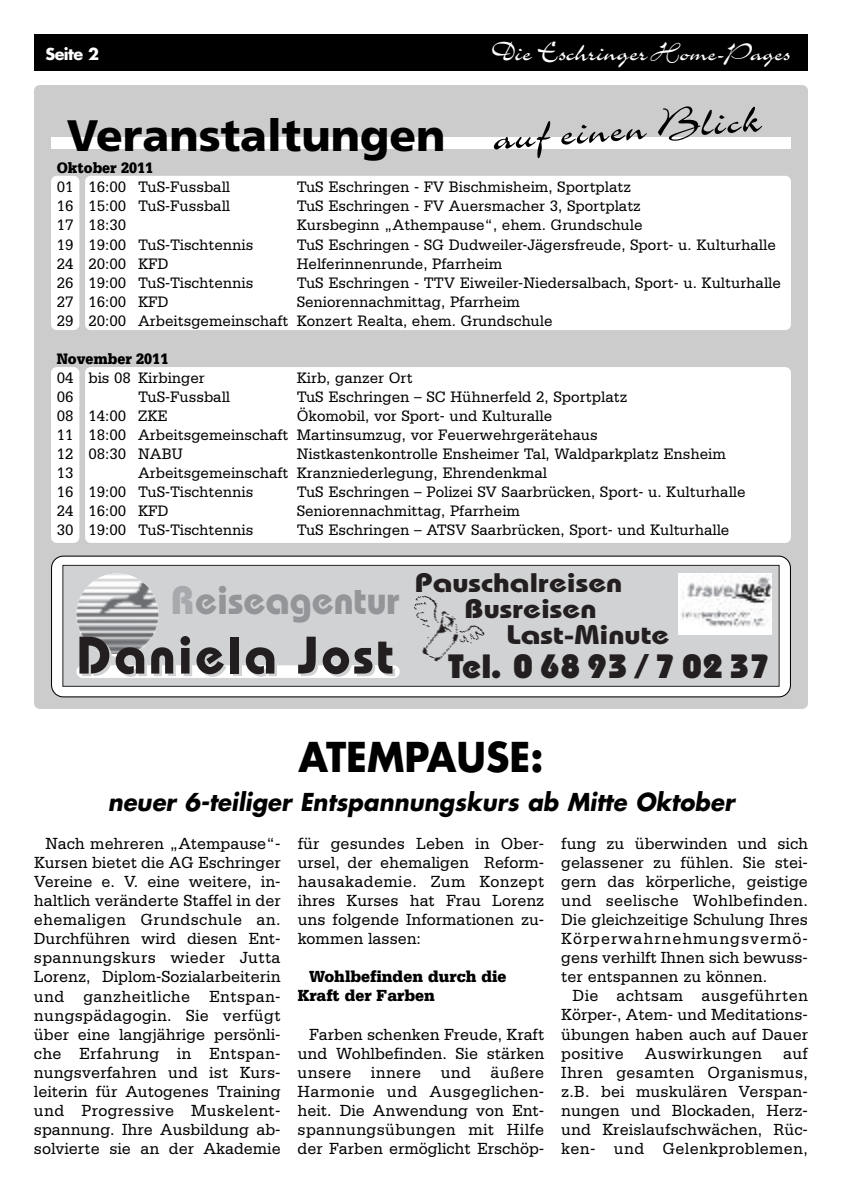
<style>
.page{position:relative;width:842px;height:1191px;background:#fff}
.page>*{position:absolute;margin:0;border:0;box-sizing:border-box;transform-origin:0 0}
.t1{font:48px "Charme LT";color:#000}
.t2{font:900 44px "Frutiger LT";color:#000}
.t3{font:700 40px "Futura LT";color:#000;scale:.95 1}
.t4{font:700 39.6px "Bauhaus LT";color:#939598}
.t5{font:800 33.6px "Bauhaus LT";color:#231f20}
.t6{font:30px "Charme LT";letter-spacing:-.02em;color:#fff}
.t7{font:700 26.8px "Bauhaus LT";color:#231f20;scale:1.2 1}
.t8{font:italic 700 24px "Futura LT";color:#000;scale:.95 1}
.t9{font:17px/19px "Serifa LT";color:#000;text-align:justify;scale:.95 1}
.t10{font:900 17px/19px "Serifa LT";color:#000;scale:.95 1}
.t11{font:16px/19px "Serifa LT";color:#000;scale:.95 1}
.t12{font:900 16px "Serifa LT";color:#000;scale:.9 1}
.t13{font:700 16px "Futura LT";letter-spacing:-.035em;color:#fff}
.s1{font-size:28px}
.s2{color:#a8a9ad}
.s3{font-weight:700;font-size:52.8px}
</style>
<div class="page">
<div style="left:34px;top:85px;width:774px;height:624px;background:#ccc;border-radius:6px"></div>
<div style="left:51px;top:137px;width:740px;height:12px;background:#fff"></div>
<div style="left:85px;top:176px;width:706px;height:154px;background:#fff;border-radius:6px"></div>
<div style="left:85px;top:367px;width:706px;height:176px;background:#fff;border-radius:6px"></div>
<div style="left:51px;top:367px;width:28px;height:176px;background:#fff;border-radius:6px"></div>
<div style="left:34px;top:34px;width:774px;height:37px;background:#000"></div>
<div style="left:51px;top:176px;width:28px;height:154px;background:#fff;border-radius:6px"></div>
<div style="left:52px;top:556px;width:738px;height:140px;background:#fff;border-radius:11px"></div>
<div style="left:62px;top:565px;width:718px;height:122px;background:#d1d2d4"></div>
<img style="left:76px;top:573px;width:82px;height:81px">
<div style="left:678px;top:573px;width:94px;height:61px;background:#fff"></div>
<img style="left:681px;top:575px;width:90px;height:51px">
<div style="left:76px;top:665px;width:324px;height:13px;background:#fff;border-radius:6px"></div>
<img style="left:401px;top:595px;width:95px;height:68px">
<div style="left:51px;top:555px;width:740px;height:142px;border:2px solid #000;border-radius:12px"></div>
<p class="t13" style="left:45px;top:47px;width:55px">Seite 2</p>
<h3 class="t6" style="left:491px;top:42px;width:301px">Die Eschringer<span class="s1">Home-Pages</span></h3>
<h1 class="t1" style="left:492px;top:120px;width:271px;rotate:-4deg">auf einen Blick</h1>
<h2 class="t2" style="left:67px;top:118px;width:380px">Veranstaltungen</h2>
<p class="t12" style="left:57px;top:163px;width:109px">Oktober 2011</p>
<p class="t11" style="left:57px;top:179px;width:184px">01 16:00 TuS-Fussball</p>
<p class="t11" style="left:297px;top:179px;width:353px">TuS Eschringen - FV Bischmisheim, Sportplatz</p>
<p class="t11" style="left:57px;top:198px;width:184px">16 15:00 TuS-Fussball</p>
<p class="t11" style="left:297px;top:198px;width:364px">TuS Eschringen - FV Auersmacher 3, Sportplatz</p>
<p class="t11" style="left:57px;top:217px;width:75px">17 18:30</p>
<p class="t11" style="left:297px;top:217px;width:366px">Kursbeginn „Athempause“, ehem. Grundschule</p>
<p class="t11" style="left:57px;top:236px;width:208px">19 19:00 TuS-Tischtennis</p>
<p class="t11" style="left:297px;top:236px;width:506px">TuS Eschringen - SG Dudweiler-Jägersfreude, Sport- u. Kulturhalle</p>
<p class="t11" style="left:57px;top:255px;width:119px">24 20:00 KFD</p>
<p class="t11" style="left:297px;top:255px;width:218px">Helferinnenrunde, Pfarrheim</p>
<p class="t11" style="left:57px;top:274px;width:208px">26 19:00 TuS-Tischtennis</p>
<p class="t11" style="left:297px;top:274px;width:511px">TuS Eschringen - TTV Eiweiler-Niedersalbach, Sport- u. Kulturhalle</p>
<p class="t11" style="left:57px;top:293px;width:119px">27 16:00 KFD</p>
<p class="t11" style="left:57px;top:293px;width:523px;text-indent:240px">Seniorennachmittag, Pfarrheim<br>29 20:00 Arbeitsgemeinschaft Konzert Realta, ehem. Grundschule</p>
<p class="t12" style="left:57px;top:353px;width:126px">November 2011</p>
<p class="t11" style="left:57px;top:369px;width:157px">04 bis 08 Kirbinger</p>
<p class="t11" style="left:297px;top:369px;width:124px">Kirb, ganzer Ort</p>
<p class="t11" style="left:57px;top:388px;width:19px">06</p>
<p class="t11" style="left:138px;top:388px;width:98px">TuS-Fussball</p>
<p class="t11" style="left:297px;top:388px;width:349px">TuS Eschringen – SC Hühnerfeld 2, Sportplatz</p>
<p class="t11" style="left:57px;top:407px;width:118px">08 14:00 ZKE</p>
<p class="t11" style="left:57px;top:407px;width:571px;text-indent:240px">Ökomobil, vor Sport- und Kulturalle<br>11 18:00 Arbeitsgemeinschaft Martinsumzug, vor Feuerwehrgerätehaus<br>12 08:30 NABU</p>
<p class="t11" style="left:297px;top:445px;width:453px">Nistkastenkontrolle Ensheimer Tal, Waldparkplatz Ensheim</p>
<p class="t11" style="left:57px;top:464px;width:518px;text-indent:81px">Arbeitsgemeinschaft Kranzniederlegung, Ehrendenkmal<br>16 19:00 TuS-Tischtennis</p>
<p class="t11" style="left:57px;top:464px;width:19px">13</p>
<p class="t11" style="left:297px;top:483px;width:474px">TuS Eschringen – Polizei SV Saarbrücken, Sport- u. Kulturhalle</p>
<p class="t11" style="left:57px;top:502px;width:119px">24 16:00 KFD</p>
<p class="t11" style="left:297px;top:502px;width:237px">Seniorennachmittag, Pfarrheim</p>
<p class="t11" style="left:57px;top:521px;width:208px">30 19:00 TuS-Tischtennis</p>
<p class="t11" style="left:297px;top:521px;width:457px">TuS Eschringen – ATSV Saarbrücken, Sport- und Kulturhalle</p>
<h3 class="t7" style="left:415px;top:573px;width:174px">Pauschalreisen</h3>
<h3 class="t7" style="left:464px;top:599px;width:112px">Busreisen</h3>
<h3 class="t7" style="left:507px;top:625px;width:137px">Last-Minute</h3>
<h3 class="t4" style="left:171px;top:586px;width:230px"><span class="s2">R</span>eiseagentur</h3>
<h3 class="t5" style="left:76px;top:654px;width:695px"><span class="s3">Daniela Jost</span> Tel. 0 68 93 / 7 02 37</h3>
<h3 class="t3" style="left:299px;top:739px;width:259px">ATEMPAUSE:</h3>
<h3 class="t8" style="left:108px;top:791px;width:661px">neuer 6-teiliger Entspannungskurs ab Mitte Oktober</h3>
<p class="t9" style="left:34px;top:835px;width:261px;text-indent:11px">Nach mehreren „Atempause“- Kursen bietet die AG Eschringer Vereine e. V. eine weitere, in&shy;haltlich veränderte Staffel in der ehemaligen Grundschule an.<br>Durchführen wird diesen Ent&shy;spannungskurs wieder Jutta Lorenz, Diplom-Sozialarbeiterin und ganzheitliche Entspan&shy;nungspädagogin. Sie verfügt über eine langjährige persönli&shy;che Erfahrung in Entspan&shy;nungsverfahren und ist Kurs&shy;leiterin für Autogenes Training und Progressive Muskelent&shy;spannung. Ihre Ausbildung ab&shy;solvierte sie an der Akademie</p>
<p class="t9" style="left:298px;top:835px;width:261px">für gesundes Leben in Ober&shy;ursel, der ehemaligen Reform&shy;hausakademie. Zum Konzept ihres Kurses hat Frau Lorenz uns folgende Informationen zu&shy;kommen lassen:</p>
<p class="t10" style="left:298px;top:968px;width:221px;text-indent:11px">Wohlbefinden durch die<br>Kraft der Farben</p>
<p class="t9" style="left:298px;top:1025px;width:261px;text-indent:11px">Farben schenken Freude, Kraft und Wohlbefinden. Sie stärken unsere innere und äußere Harmonie und Ausgeglichen&shy;heit. Die Anwendung von Ent&shy;spannungsübungen mit Hilfe der Farben ermöglicht Erschöp-</p>
<p class="t9" style="left:561px;top:835px;width:261px">fung zu überwinden und sich gelassener zu fühlen. Sie stei&shy;gern das körperliche, geistige und seelische Wohlbefinden.<br>Die gleichzeitige Schulung Ihres Körperwahrnehmungsvermö&shy;gens verhilft Ihnen sich bewuss&shy;ter entspannen zu können.</p>
<p class="t9" style="left:561px;top:987px;width:261px;text-indent:11px">Die achtsam ausgeführten Körper-, Atem- und Meditations&shy;übungen haben auch auf Dauer positive Auswirkungen auf Ihren gesamten Organismus, z.B. bei muskulären Verspan&shy;nungen und Blockaden, Herz&shy;und Kreislaufschwächen, Rüc&shy;ken- und Gelenkproblemen,</p>
</div>
